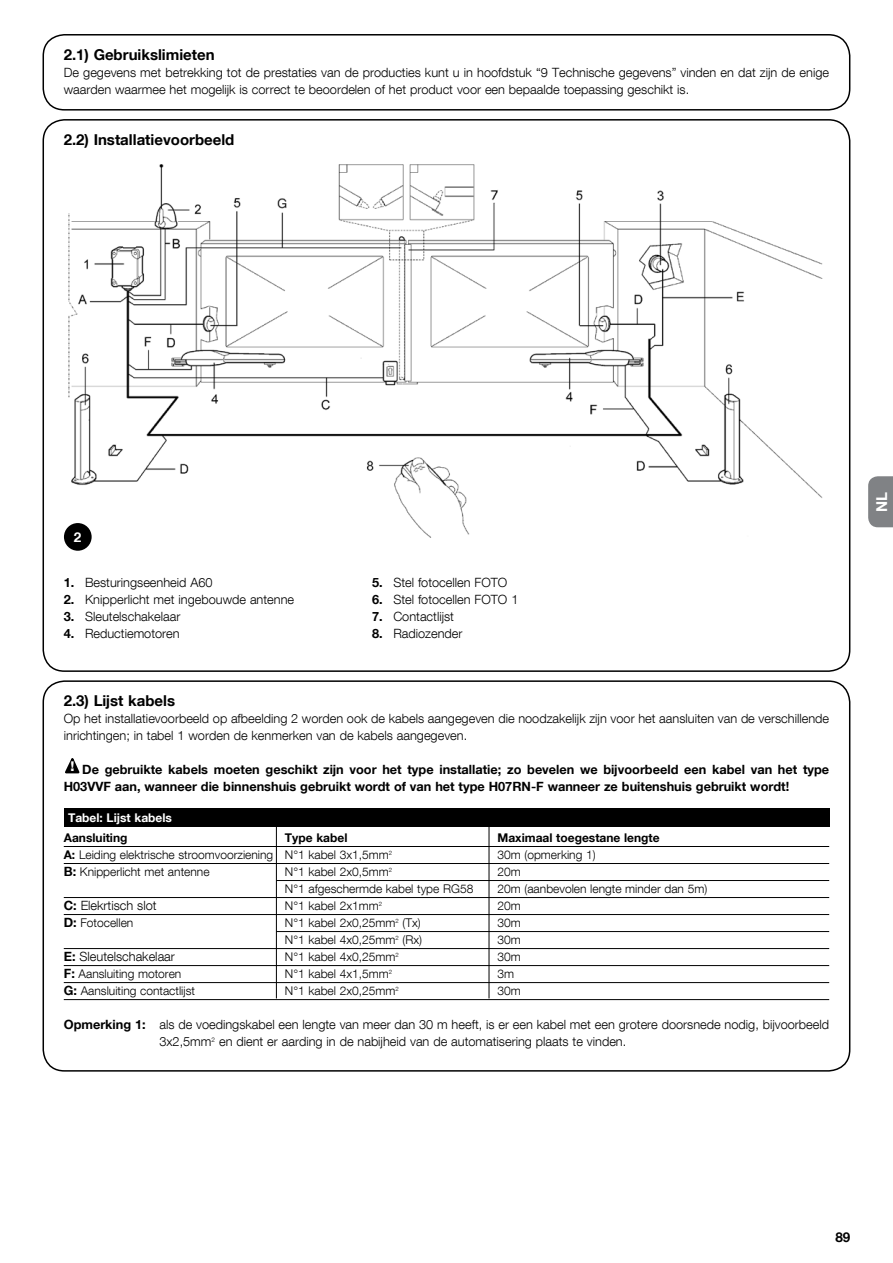
<style>
.page{position:relative;width:893px;height:1263px;background:#fff}
.page>*{position:absolute;margin:0;border:0;box-sizing:border-box;transform-origin:0 0}
.t1{font:700 15px "Helvetica Neue LT Com";color:#000}
.t2{font:700 15px "Helvetica Neue LT Com";color:#fff}
.t3{font:700 13.5px "Helvetica Neue LT Com";color:#000}
.t4{font:700 13.5px "Helvetica Neue LT Com";color:#fff}
.t5{font:300 12.75px/17px "Helvetica Neue LT Com";color:#000}
.t6{font:700 12.75px/17px "Helvetica Neue LT Com";color:#000}
.t7{font:300 12px "Helvetica Neue LT Com";color:#000}
.t8{font:700 12px "Helvetica Neue LT Com";color:#000}
.t9{font:700 12px "Helvetica Neue LT Com";color:#fff}
.s1{font-weight:700}
.s2{font-weight:700;font-size:12.75px}
</style>
<div class="page">
<div style="left:43px;top:34px;width:807px;height:77px;border:2px solid #000;border-radius:21px"></div>
<img style="left:64px;top:164px;width:759px;height:378px">
<div style="left:64px;top:523px;width:28px;height:28px;background:#000;border-radius:50%"></div>
<div style="left:43px;top:680px;width:807px;height:391px;border:2px solid #000;border-radius:21px"></div>
<svg style="left:65px;top:758px;width:15px;height:16px"></svg>
<hr style="left:64px;top:846px;width:765px;height:1px;background:#000">
<hr style="left:64px;top:863px;width:765px;height:1px;background:#000">
<hr style="left:276px;top:880px;width:553px;height:1px;background:#000">
<hr style="left:64px;top:897px;width:765px;height:1px;background:#000">
<hr style="left:64px;top:914px;width:765px;height:1px;background:#000">
<hr style="left:276px;top:931px;width:553px;height:1px;background:#000">
<hr style="left:64px;top:948px;width:765px;height:1px;background:#000">
<hr style="left:64px;top:965px;width:765px;height:1px;background:#000">
<hr style="left:64px;top:982px;width:765px;height:1px;background:#000">
<hr style="left:64px;top:999px;width:765px;height:1px;background:#000">
<div style="left:64px;top:808px;width:765px;height:18px;background:#000"></div>
<hr style="left:276px;top:825px;width:1px;height:173px;background:#000">
<hr style="left:489px;top:825px;width:1px;height:173px;background:#000">
<svg style="left:868px;top:476px;width:25px;height:51px"></svg>
<p class="t1" style="left:64px;top:45px;width:152px">2.1) Gebruikslimieten</p>
<p class="t5" style="left:64px;top:63px;width:767px">De gegevens met betrekking tot de prestaties van de producties kunt u in hoofdstuk “9 Technische gegevens” vinden en dat zijn de enige waarden waarmee het mogelijk is correct te beoordelen of het product voor een bepaalde toepassing geschikt is.</p>
<p class="t1" style="left:64px;top:130px;width:172px">2.2) Installatievoorbeeld</p>
<p class="t4" style="left:74px;top:529px;width:9px">2</p>
<p class="t5" style="left:64px;top:574px;width:150px"><span class="s1">1.</span> Besturingseenheid A60</p>
<p class="t5" style="left:64px;top:591px;width:232px"><span class="s1">2.</span> Knipperlicht met ingebouwde antenne</p>
<p class="t5" style="left:64px;top:608px;width:118px"><span class="s1">3.</span> Sleutelschakelaar</p>
<p class="t5" style="left:64px;top:625px;width:117px"><span class="s1">4.</span> Reductiemotoren</p>
<p class="t5" style="left:372px;top:574px;width:137px"><span class="s1">5.</span> Stel fotocellen FOTO</p>
<p class="t5" style="left:372px;top:591px;width:148px"><span class="s1">6.</span> Stel fotocellen FOTO 1</p>
<p class="t5" style="left:372px;top:608px;width:83px"><span class="s1">7.</span> Contactlijst</p>
<p class="t5" style="left:372px;top:625px;width:92px"><span class="s1">8.</span> Radiozender</p>
<p class="t1" style="left:64px;top:691px;width:113px">2.3) Lijst kabels</p>
<p class="t5" style="left:64px;top:710px;width:767px">Op het installatievoorbeeld op afbeelding 2 worden ook de kabels aangegeven die noodzakelijk zijn voor het aansluiten van de verschillende inrichtingen; in tabel 1 worden de kenmerken van de kabels aangegeven.</p>
<p class="t6" style="left:64px;top:760px;width:767px;text-indent:7px"><sup>!</sup> De gebruikte kabels moeten geschikt zijn voor het type installatie; zo bevelen we bijvoorbeeld een kabel van het type<br>H03VVF aan, wanneer die binnenshuis gebruikt wordt of van het type H07RN-F wanneer ze buitenshuis gebruikt wordt!</p>
<p class="t9" style="left:68px;top:810px;width:105px">Tabel: Lijst kabels</p>
<p class="t8" style="left:64px;top:830px;width:65px">Aansluiting</p>
<p class="t8" style="left:285px;top:830px;width:64px">Type kabel</p>
<p class="t8" style="left:497px;top:830px;width:164px">Maximaal toegestane lengte</p>
<p class="t7" style="left:64px;top:847px;width:330px"><span class="s1">A:</span> Leiding elektrische stroomvoorziening N°1 kabel 3x1,5mm<sup>2</sup></p>
<p class="t7" style="left:497px;top:847px;width:100px">30m (opmerking 1)</p>
<p class="t7" style="left:64px;top:864px;width:147px"><span class="s2">B:</span> Knipperlicht met antenne</p>
<p class="t7" style="left:285px;top:864px;width:109px">N°1 kabel 2x0,5mm<sup>2</sup></p>
<p class="t7" style="left:497px;top:864px;width:25px">20m</p>
<p class="t7" style="left:285px;top:881px;width:190px">N°1 afgeschermde kabel type RG58</p>
<p class="t7" style="left:497px;top:881px;width:211px">20m (aanbevolen lengte minder dan 5m)</p>
<p class="t5" style="left:64px;top:897px;width:94px"><span class="s1">C:</span> Elekrtisch slot</p>
<p class="t7" style="left:285px;top:898px;width:99px">N°1 kabel 2x1mm<sup>2</sup></p>
<p class="t7" style="left:497px;top:898px;width:25px">20m</p>
<p class="t7" style="left:64px;top:915px;width:71px"><span class="s2">D:</span> Fotocellen</p>
<p class="t7" style="left:285px;top:915px;width:137px">N°1 kabel 2x0,25mm<sup>2</sup> (Tx)</p>
<p class="t7" style="left:497px;top:915px;width:25px">30m</p>
<p class="t7" style="left:285px;top:932px;width:139px">N°1 kabel 4x0,25mm<sup>2</sup> (Rx)</p>
<p class="t7" style="left:497px;top:932px;width:25px">30m</p>
<p class="t5" style="left:64px;top:948px;width:113px"><span class="s1">E:</span> Sleutelschakelaar</p>
<p class="t7" style="left:285px;top:949px;width:115px">N°1 kabel 4x0,25mm<sup>2</sup></p>
<p class="t7" style="left:497px;top:949px;width:25px">30m</p>
<p class="t7" style="left:64px;top:966px;width:119px"><span class="s2">F:</span> Aansluiting motoren</p>
<p class="t7" style="left:285px;top:966px;width:109px">N°1 kabel 4x1,5mm<sup>2</sup></p>
<p class="t7" style="left:497px;top:966px;width:18px">3m</p>
<p class="t7" style="left:64px;top:983px;width:133px"><span class="s2">G:</span> Aansluiting contactlijst</p>
<p class="t7" style="left:285px;top:983px;width:115px">N°1 kabel 2x0,25mm<sup>2</sup></p>
<p class="t7" style="left:497px;top:983px;width:25px">30m</p>
<p class="t5" style="left:159px;top:1016px;width:671px;text-indent:-96px"><span class="s1">Opmerking 1:</span> als de voedingskabel een lengte van meer dan 30 m heeft, is er een kabel met een grotere doorsnede nodig, bijvoorbeeld<br>3x2,5mm<sup>2</sup> en dient er aarding in de nabijheid van de automatisering plaats te vinden.</p>
<p class="t2" style="left:872px;top:512px;width:22px;rotate:-90deg">NL</p>
<p class="t3" style="left:835px;top:1229px;width:17px">89</p>
</div>
